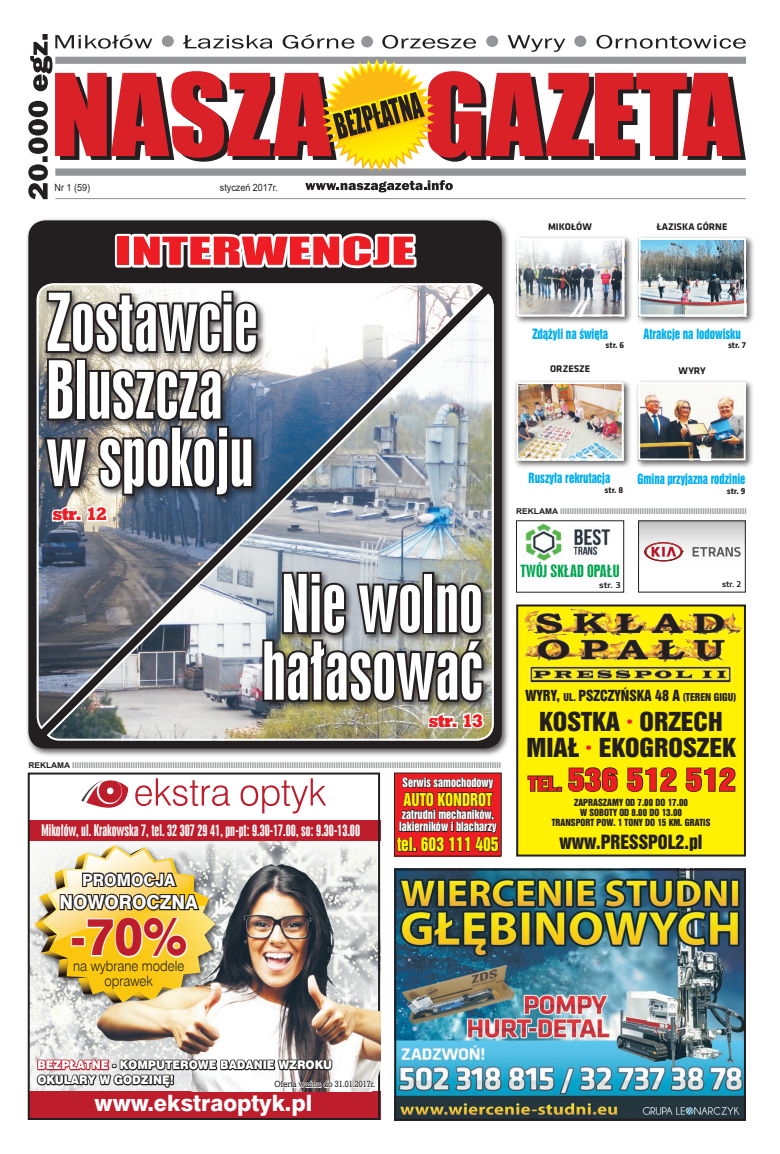
<style>
.page{position:relative;width:780px;height:1154px;background:#fff}
.page>*{position:absolute;margin:0;border:0;box-sizing:border-box;transform-origin:0 0}
.t1{font:74.5px/67.5px "Swis 924 EU";color:#fff}
.t2{font:51.7px "Swis 721 Hv EU";color:#be1d2c;scale:.93 1}
.t3{font:35.7px "Impact";color:#ee1d23;scale:1.58 1}
.t4{font:28.6px "Swis 921 EU";color:#ee1d23;scale:1.18 1}
.t5{font:24px/26px "Swis 921 EU";color:#231f20;text-align:center;scale:1.09 1}
.t6{font:22.6px "Swis 721 Hv EU";color:#fff}
.t7{font:19.3px "Swis 721 Hv EU";color:#fff;scale:.93 1}
.t8{font:18px "Swis 921 EU";color:#231f20}
.t9{font:18px "Geo Slab 712 X Bd EU";color:#ee1d23;scale:.91 1}
.t10{font:17.5px "Swis 921 EU";color:#fff101;scale:.89 1}
.t11{font:16.8px "Swis 721 Hv EU";color:#fff;scale:.93 1}
.t12{font:16.3px "Swis 921 EU";color:#fff101;scale:.89 1}
.t13{font:15.8px "Swis 924 EU";color:#00a54f;scale:1.16 1}
.t14{font:15px "Swis 924 EU";color:#fff}
.t15{font:14.4px/15.6px "Swis 721 Lt EU";color:#231f20;text-align:center;scale:.91 1}
.t16{font:14px "Swis 921 EU";color:#231f20}
.t17{font:13px "Swis 921 EU";color:#00aeef;scale:.84 1}
.t18{font:13px "Swis 921 EU";color:#00aeef;scale:.82 1}
.t19{font:12px/15px "Swis 721 Blk EU";color:#fff;scale:.93 1}
.t20{font:11.7px/12.8px "Swis 921 EU";color:#fff;scale:.89 1}
.t21{font:700 10px "Klavika";color:#231f20}
.t22{font:10px "Arial";color:#231f20;scale:.9 1}
.t23{font:9px/10px "Swis 921 EU";color:#231f20;text-align:center}
.t24{font:9px "Geo Slab 712 Md EU";color:#231f20;scale:.9 1}
.t25{font:700 9px "Klavika";color:#231f20}
.t26{font:8.3px "Kia B";color:#231f20;scale:1.09 1}
.t27{font:8.1px "Kia B";color:#231f20}
.t28{font:700 8px "Arial";color:#939598;scale:1.05 1}
.s1{color:#231f20}
.s2{font-size:10px}
.s3{color:#ee1d23}
.s4{font-size:18.4px}
</style>
<div class="page">
<svg style="left:28px;top:34px;width:718px;height:165px"></svg>
<div style="left:516px;top:520px;width:108px;height:72px;border:1px solid #231f20"></div>
<img style="left:525px;top:523px;width:86px;height:20px">
<svg style="left:519px;top:543px;width:101px;height:49px"></svg>
<div style="left:513px;top:379px;width:119px;height:90px;background:#231f20;opacity:.75"></div>
<img style="left:519px;top:385px;width:101px;height:72px">
<div style="left:516px;top:382px;width:107px;height:78px;border:2px solid #fff"></div>
<img style="left:397px;top:871px;width:346px;height:246px">
<div style="left:394px;top:868px;width:352px;height:252px;border:2px solid #231f20"></div>
<div style="left:635px;top:379px;width:119px;height:90px;background:#231f20;opacity:.75"></div>
<img style="left:641px;top:385px;width:101px;height:72px">
<div style="left:638px;top:382px;width:107px;height:78px;border:2px solid #fff"></div>
<svg style="left:676px;top:379px;width:32px;height:2px"></svg>
<div style="left:516px;top:604px;width:230px;height:252px;background:#fff101;border:2px solid #231f20"></div>
<img style="left:516px;top:606px;width:227px;height:61px">
<img style="left:528px;top:667px;width:205px;height:16px">
<svg style="left:527px;top:767px;width:91px;height:25px"></svg>
<svg style="left:626px;top:767px;width:51px;height:25px"></svg>
<svg style="left:685px;top:767px;width:51px;height:25px"></svg>
<img style="left:31px;top:840px;width:346px;height:251px">
<div style="left:29px;top:1091px;width:351px;height:29px;background:#be1d2c"></div>
<div style="left:29px;top:820px;width:351px;height:20px;background:#be1d2c"></div>
<svg style="left:135px;top:778px;width:95px;height:28px"></svg>
<svg style="left:240px;top:778px;width:86px;height:35px"></svg>
<svg style="left:81px;top:780px;width:47px;height:28px"></svg>
<div style="left:28px;top:772px;width:352px;height:348px;border:2px solid #231f20"></div>
<div style="left:32px;top:843px;width:191px;height:168px;background:#231f20;opacity:.75"></div>
<img style="left:91px;top:858px;width:289px;height:233px">
<svg style="left:34px;top:845px;width:181px;height:158px;background:#d5bf76"></svg>
<svg style="left:35px;top:1040px;width:340px;height:52px"></svg>
<svg style="left:396px;top:774px;width:103px;height:83px;background:#9e1d21"></svg>
<div style="left:638px;top:520px;width:107px;height:56px;background:linear-gradient(to bottom,#cccacb,#fff)"></div>
<svg style="left:644px;top:542px;width:38px;height:19px"></svg>
<svg style="left:692px;top:547px;width:48px;height:9px"></svg>
<div style="left:513px;top:235px;width:119px;height:90px;background:#231f20;opacity:.75"></div>
<img style="left:519px;top:241px;width:102px;height:72px">
<div style="left:516px;top:238px;width:108px;height:78px;border:2px solid #fff"></div>
<div style="left:635px;top:235px;width:119px;height:90px;background:#231f20;opacity:.75"></div>
<img style="left:641px;top:241px;width:102px;height:72px">
<div style="left:638px;top:238px;width:108px;height:78px;border:2px solid #fff"></div>
<div style="left:26px;top:218px;width:484px;height:539px;background:#231f20;opacity:.75"></div>
<div style="left:28px;top:220px;width:473px;height:528px;background:#231f20;border-radius:17px"></div>
<img style="left:46px;top:293px;width:448px;height:448px">
<div style="left:259px;top:569px;width:233px;height:141px;background:#231f20;opacity:.75"></div>
<img style="left:26px;top:219px;width:461px;height:513px">
<p class="t22" style="left:54px;top:180px;width:41px">Nr 1 (59)</p>
<p class="t22" style="left:220px;top:180px;width:66px">styczeń 2017r.</p>
<h3 class="t3" style="left:115px;top:223px;width:191px">INTERWENCJE</h3>
<h1 class="t1" style="left:46px;top:289px;width:213px">Zostawcie<br>Bluszcza w spokoju</h1>
<h3 class="t9" style="left:53px;top:502px;width:61px">str. 12</h3>
<p class="t21" style="left:548px;top:222px;width:45px">MIKOŁÓW</p>
<p class="t21" style="left:656px;top:222px;width:72px">ŁAZISKA GÓRNE</p>
<h3 class="t17" style="left:532px;top:325px;width:92px">Zdążyli na święta</h3>
<h3 class="t17" style="left:643px;top:325px;width:117px">Atrakcje na lodowisku</h3>
<p class="t25" style="left:605px;top:341px;width:20px">str. 6</p>
<p class="t25" style="left:728px;top:341px;width:20px">str. 7</p>
<p class="t21" style="left:550px;top:364px;width:42px">ORZESZE</p>
<p class="t21" style="left:678px;top:365px;width:29px">WYRY</p>
<h3 class="t17" style="left:528px;top:469px;width:99px">Ruszyła rekrutacja</h3>
<p class="t25" style="left:604px;top:485px;width:20px">str. 8</p>
<h3 class="t18" style="left:637px;top:471px;width:133px">Gmina przyjazna rodzinie</h3>
<p class="t25" style="left:726px;top:486px;width:20px">str. 9</p>
<p class="t28" style="left:516px;top:506px;width:221px"><span class="s1">REKLAMA</span> IIIIIIIIIIIIIIIIIIIIIIIIIIIIIIIIIIIIIIIIIIIIIIIIIIIIIIIIIIIIIIIIIIIIIIIIIIIIIIII</p>
<h1 class="t1" style="left:262px;top:570px;width:222px">Nie wolno hałasować</h1>
<h3 class="t9" style="left:429px;top:709px;width:61px">str. 13</h3>
<p class="t28" style="left:28px;top:759px;width:452px"><span class="s1">REKLAMA</span> IIIIIIIIIIIIIIIIIIIIIIIIIIIIIIIIIIIIIIIIIIIIIIIIIIIIIIIIIIIIIIIIIIIIIIIIIIIIIIIIIIIIIIIIIIIIIIIIIIIIIIIIIIIIIIIIIIIIIIIIIIIIIIIIIIIIIIIIIIIIIIIIIIIIIIIIIIIIIIIIIIIIIIIIIIIIIIIIIIIIIIII</p>
<h3 class="t14" style="left:41px;top:821px;width:320px">Mikołów, ul. Krakowska 7, tel. 32 307 29 41, pn-pt: 9.30-17.00, so: 9.30-13.00</h3>
<h3 class="t11" style="left:82px;top:869px;width:102px">PROMOCJA</h3>
<h3 class="t7" style="left:60px;top:890px;width:150px">NOWOROCZNA</h3>
<h2 class="t2" style="left:70px;top:905px;width:128px">-70%</h2>
<h3 class="t15" style="left:73px;top:958px;width:124px">na wybrane modele oprawek</h3>
<h3 class="t20" style="left:402px;top:776px;width:103px">Serwis samochodowy</h3>
<h3 class="t12" style="left:403px;top:789px;width:57px">Auto Kondrot</h3>
<h3 class="t20" style="left:399px;top:807px;width:111px">zatrudni mechaników, lakierników i blacharzy</h3>
<h3 class="t10" style="left:397px;top:833px;width:116px">tel. 603 111 405</h3>
<h3 class="t13" style="left:520px;top:561px;width:87px">TWÓJ SKŁAD OPAŁU</h3>
<p class="t26" style="left:599px;top:580px;width:21px">str. 3</p>
<p class="t27" style="left:722px;top:578px;width:21px">str. 2</p>
<h3 class="t16" style="left:525px;top:686px;width:212px">WYRY, <span class="s2">UL.</span> PSZCZYŃSKA 48 A <span class="s2">(TEREN GIGU)</span></h3>
<h3 class="t5" style="left:526px;top:708px;width:193px">KOSTKA <span class="s3">·</span> ORZECH<br>MIAŁ <span class="s3">·</span> EKOGROSZEK</h3>
<h3 class="t4" style="left:528px;top:761px;width:177px"><span class="s4">TEL.</span> 536 512 512</h3>
<p class="t23" style="left:551px;top:798px;width:160px">ZAPRASZAMY OD 7.00 DO 17.00<br>W SOBOTY OD 8.00 DO 13.00<br>TRANSPORT POW. 1 TONY DO 15 KM. GRATIS</p>
<h3 class="t8" style="left:559px;top:830px;width:145px">www.PRESSPOL2.pl</h3>
<h3 class="t19" style="left:37px;top:1058px;width:318px">BEZPŁATNE - KOMPUTEROWE BADANIE WZROKU<br>OKULARY W GODZINĘ!</h3>
<p class="t24" style="left:274px;top:1078px;width:113px">Oferta ważna do 31.01.2017r.</p>
<h3 class="t6" style="left:95px;top:1089px;width:219px">www.ekstraoptyk.pl</h3>
</div>
